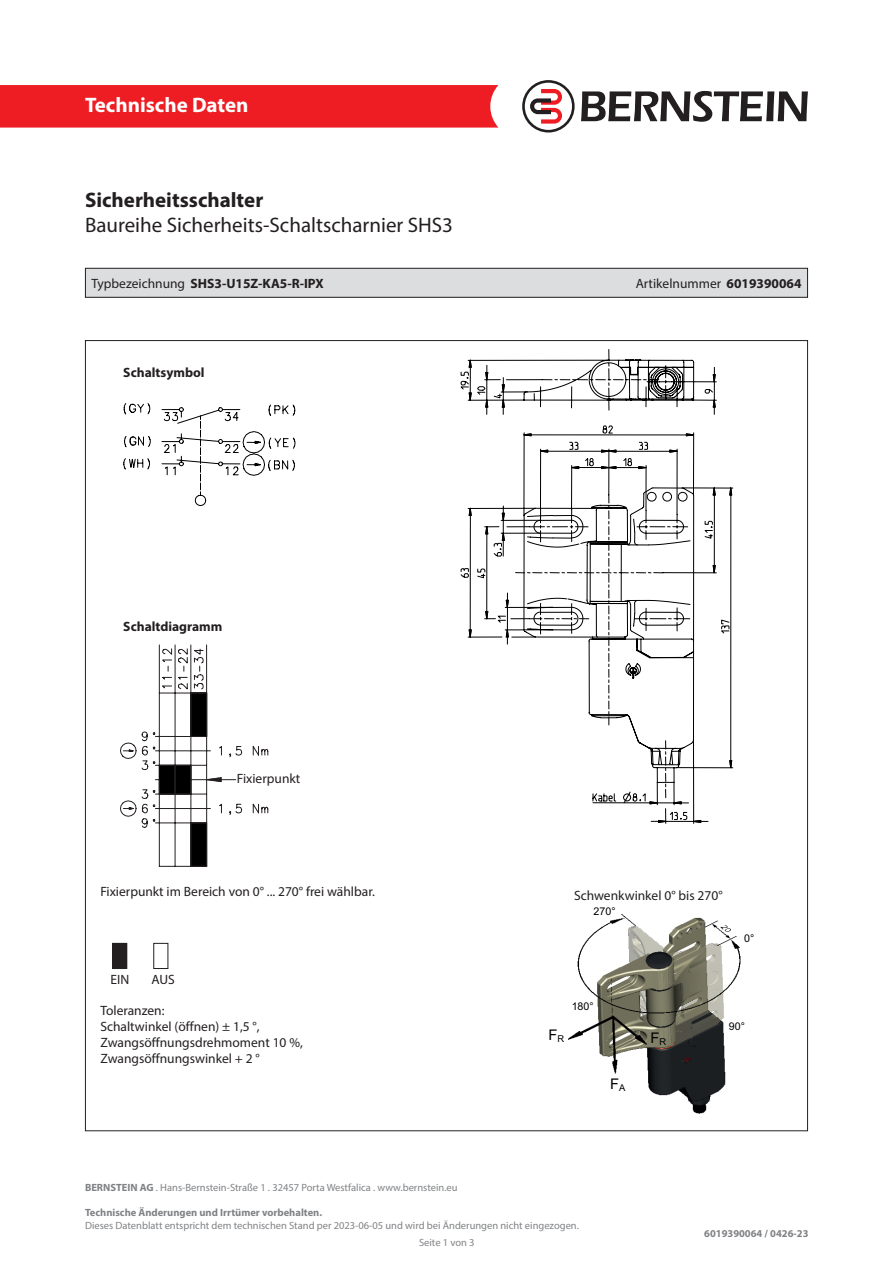
<style>
.page{position:relative;width:893px;height:1263px;background:#fff}
.page>*{position:absolute;margin:0;border:0;box-sizing:border-box;transform-origin:0 0}
.t1{font:21px "Myriad Pro";color:#231f20}
.t2{font:700 21px "Myriad Pro";color:#231f20}
.t3{font:700 21px "Myriad Pro";color:#fff}
.t4{font:14.7px "Arial";color:#000001}
.t5{font:13.5px/16.2px "Myriad Pro";color:#231f20}
.t6{font:700 13.5px "Myriad Pro";color:#231f20}
.t7{font:10.65px "Arial";color:#000001}
.t8{font:10.5px "Myriad Pro";color:#808285}
.t9{font:700 10.5px "Myriad Pro";color:#808285}
.s1{font-weight:400}
.s2{font-weight:700}
</style>
<div class="page">
<div style="left:0;top:85px;width:498px;height:43px;background:#ee1d23"></div>
<svg style="left:581px;top:91px;width:227px;height:31px"></svg>
<svg style="left:522px;top:80px;width:53px;height:53px"></svg>
<div style="left:113px;top:943px;width:14px;height:25px;background:#231f20"></div>
<div style="left:112px;top:943px;width:15px;height:26px;border:1px solid #231f20"></div>
<div style="left:153px;top:943px;width:15px;height:26px;border:1px solid #231f20"></div>
<svg style="left:467px;top:432px;width:242px;height:392px"></svg>
<svg style="left:523px;top:434px;width:210px;height:349px"></svg>
<svg style="left:461px;top:371px;width:233px;height:261px"></svg>
<svg style="left:467px;top:349px;width:250px;height:66px"></svg>
<svg style="left:120px;top:644px;width:148px;height:223px"></svg>
<svg style="left:123px;top:403px;width:172px;height:103px"></svg>
<img style="left:568px;top:914px;width:173px;height:200px">
<div style="left:85px;top:268px;width:722px;height:29px;background:#dcdddf"></div>
<div style="left:85px;top:268px;width:723px;height:30px;border:1px solid #231f20"></div>
<h1 class="t3" style="left:85px;top:91px;width:165px">Technische Daten</h1>
<p class="t2" style="left:85px;top:186px;width:180px">Sicherheitsschalter</p>
<p class="t1" style="left:85px;top:212px;width:369px">Baureihe Sicherheits-Schaltscharnier SHS3</p>
<p class="t6" style="left:91px;top:274px;width:234px"><span class="s1">Typbezeichnung</span> SHS3-U15Z-KA5-R-IPX</p>
<p class="t5" style="left:636px;top:275px;width:167px">Artikelnummer <span class="s2">6019390064</span></p>
<p class="t6" style="left:123px;top:364px;width:83px">Schaltsymbol</p>
<p class="t6" style="left:123px;top:618px;width:101px">Schaltdiagramm</p>
<p class="t5" style="left:237px;top:770px;width:65px">Fixierpunkt</p>
<p class="t5" style="left:100px;top:883px;width:276px">Fixierpunkt im Bereich von 0° ... 270° frei wählbar.</p>
<p class="t5" style="left:574px;top:887px;width:150px">Schwenkwinkel 0° bis 270°</p>
<p class="t5" style="left:111px;top:971px;width:20px">EIN</p>
<p class="t5" style="left:151px;top:971px;width:25px">AUS</p>
<p class="t5" style="left:100px;top:1002px;width:161px">Toleranzen:<br>Schaltwinkel (öffnen) ± 1,5 °,</p>
<p class="t5" style="left:100px;top:1034px;width:204px">Zwangsöffnungsdrehmoment 10 %,</p>
<p class="t5" style="left:100px;top:1050px;width:161px">Zwangsöffnungswinkel + 2 °</p>
<p class="t7" style="left:594px;top:904px;width:24px">270°</p>
<p class="t4" style="left:549px;top:1025px;width:17px">F<sub>R</sub></p>
<p class="t7" style="left:572px;top:999px;width:24px">180°</p>
<p class="t4" style="left:610px;top:1074px;width:17px">F<sub>A</sub></p>
<p class="t4" style="left:650px;top:1028px;width:17px">F<sub>R</sub></p>
<p class="t8" style="left:85px;top:1181px;width:374px"><span class="s2">BERNSTEIN AG</span> . Hans-Bernstein-Straße 1 . 32457 Porta Westfalica . www.bernstein.eu</p>
<p class="t9" style="left:85px;top:1206px;width:239px">Technische Änderungen und Irrtümer vorbehalten.</p>
<p class="t8" style="left:85px;top:1219px;width:495px">Dieses Datenblatt entspricht dem technischen Stand per 2023-06-05 und wird bei Änderungen nicht eingezogen.</p>
<p class="t8" style="left:419px;top:1236px;width:57px">Seite 1 von 3</p>
<p class="t7" style="left:744px;top:931px;width:12px">0°</p>
<p class="t7" style="left:729px;top:1019px;width:18px">90°</p>
<p class="t9" style="left:704px;top:1227px;width:106px">6019390064 / 0426-23</p>
</div>
